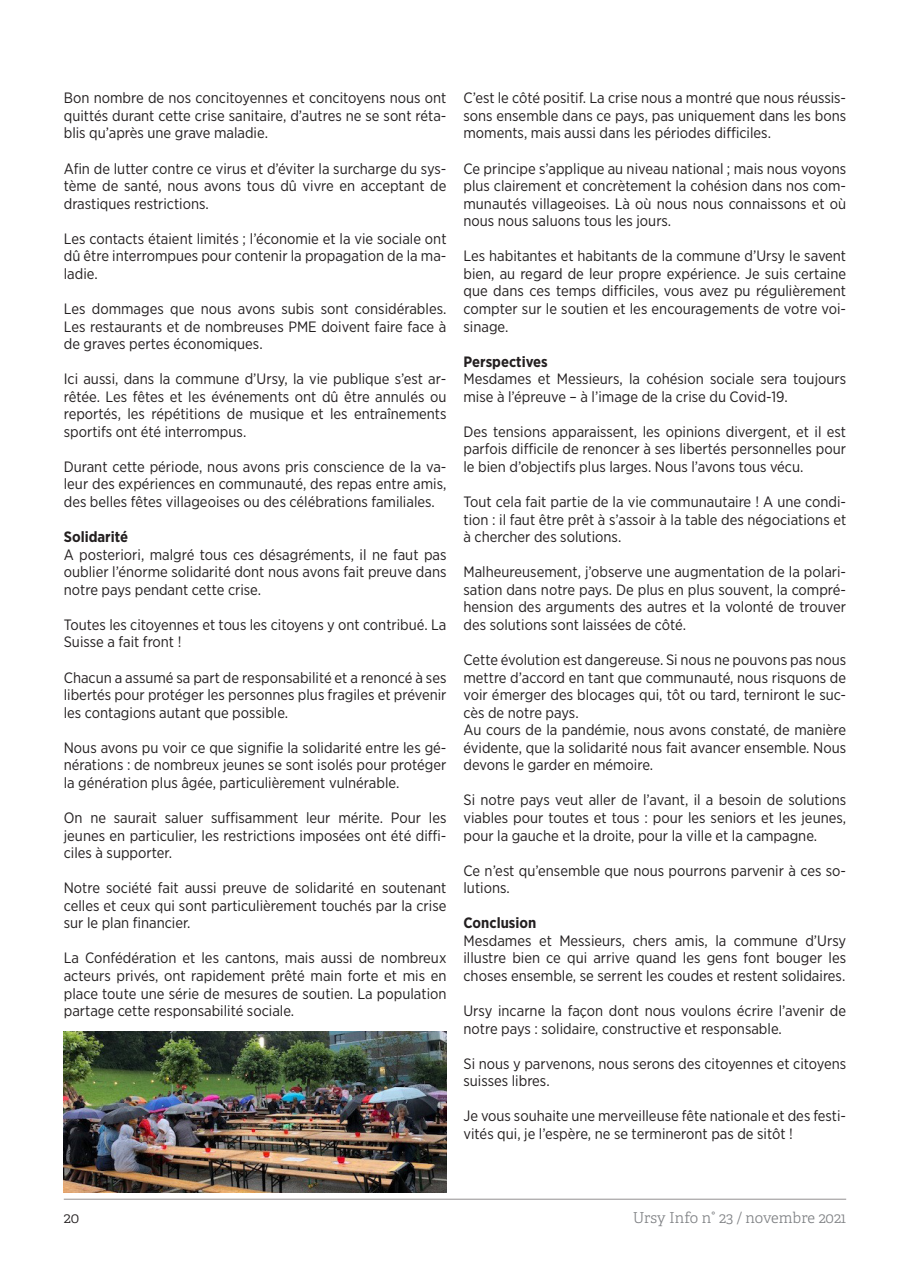
<style>
.page{position:relative;width:910px;height:1280px;background:#fff}
.page>*{position:absolute;margin:0;border:0;box-sizing:border-box;transform-origin:0 0}
.A_intro_grid{font:15px/17.5px "Gotham Narrow";color:#231f20;text-align:justify}
.A_intro_grid-2{font:700 15px "Gotham Narrow";color:#231f20}
.t1{font:300 15px "Adelle Basic";color:#808285}
.t2{font:300 15px "Adelle Basic";color:#231f20}
</style>
<div class="page">
<hr style="left:64px;top:1199px;width:782px;height:1px;background:#231f20">
<img style="left:64px;top:1031px;width:382px;height:162px">
<p class="A_intro_grid" style="left:64px;top:89px;width:384px">Bon nombre de nos concitoyennes et concitoyens nous ont quittés durant cette crise sanitaire, d’autres ne se sont réta&shy;blis qu’après une grave maladie.</p>
<p class="A_intro_grid" style="left:64px;top:159px;width:384px">Afin de lutter contre ce virus et d’éviter la surcharge du sys&shy;tème de santé, nous avons tous dû vivre en acceptant de drastiques restrictions.</p>
<p class="A_intro_grid" style="left:64px;top:229px;width:384px">Les contacts étaient limités ; l’économie et la vie sociale ont dû être interrompues pour contenir la propagation de la ma&shy;ladie.</p>
<p class="A_intro_grid" style="left:64px;top:300px;width:384px">Les dommages que nous avons subis sont considérables.<br>Les restaurants et de nombreuses PME doivent faire face à de graves pertes économiques.</p>
<p class="A_intro_grid" style="left:64px;top:370px;width:384px">Ici aussi, dans la commune d’Ursy, la vie publique s’est ar&shy;rêtée. Les fêtes et les événements ont dû être annulés ou reportés, les répétitions de musique et les entraînements sportifs ont été interrompus.</p>
<p class="A_intro_grid" style="left:64px;top:458px;width:384px">Durant cette période, nous avons pris conscience de la va&shy;leur des expériences en communauté, des repas entre amis, des belles fêtes villageoises ou des célébrations familiales.</p>
<p class="A_intro_grid-2" style="left:64px;top:527px;width:66px">Solidarité</p>
<p class="A_intro_grid" style="left:64px;top:545px;width:384px">A posteriori, malgré tous ces désagréments, il ne faut pas oublier l’énorme solidarité dont nous avons fait preuve dans notre pays pendant cette crise.</p>
<p class="A_intro_grid" style="left:64px;top:615px;width:384px">Toutes les citoyennes et tous les citoyens y ont contribué. La<br>Suisse a fait front !</p>
<p class="A_intro_grid" style="left:64px;top:668px;width:384px">Chacun a assumé sa part de responsabilité et a renoncé à ses libertés pour protéger les personnes plus fragiles et prévenir les contagions autant que possible.</p>
<p class="A_intro_grid" style="left:64px;top:738px;width:384px">Nous avons pu voir ce que signifie la solidarité entre les gé&shy;nérations : de nombreux jeunes se sont isolés pour protéger la génération plus âgée, particulièrement vulnérable.</p>
<p class="A_intro_grid" style="left:64px;top:809px;width:384px">On ne saurait saluer suffisamment leur mérite. Pour les jeunes en particulier, les restrictions imposées ont été diffi&shy;ciles à supporter.</p>
<p class="A_intro_grid" style="left:64px;top:879px;width:384px">Notre société fait aussi preuve de solidarité en soutenant celles et ceux qui sont particulièrement touchés par la crise sur le plan financier.</p>
<p class="A_intro_grid" style="left:64px;top:949px;width:384px">La Confédération et les cantons, mais aussi de nombreux acteurs privés, ont rapidement prêté main forte et mis en place toute une série de mesures de soutien. La population partage cette responsabilité sociale.</p>
<p class="A_intro_grid" style="left:463px;top:89px;width:384px">C’est le côté positif. La crise nous a montré que nous réussis&shy;sons ensemble dans ce pays, pas uniquement dans les bons moments, mais aussi dans les périodes difficiles.</p>
<p class="A_intro_grid" style="left:463px;top:159px;width:384px">Ce principe s’applique au niveau national ; mais nous voyons plus clairement et concrètement la cohésion dans nos com&shy;munautés villageoises. Là où nous nous connaissons et où nous nous saluons tous les jours.</p>
<p class="A_intro_grid" style="left:463px;top:247px;width:384px">Les habitantes et habitants de la commune d’Ursy le savent bien, au regard de leur propre expérience. Je suis certaine que dans ces temps difficiles, vous avez pu régulièrement compter sur le soutien et les encouragements de votre voi&shy;sinage.</p>
<p class="A_intro_grid-2" style="left:463px;top:352px;width:86px">Perspectives</p>
<p class="A_intro_grid" style="left:463px;top:370px;width:384px">Mesdames et Messieurs, la cohésion sociale sera toujours mise à l’épreuve – à l’image de la crise du Covid-19.</p>
<p class="A_intro_grid" style="left:463px;top:422px;width:384px">Des tensions apparaissent, les opinions divergent, et il est parfois difficile de renoncer à ses libertés personnelles pour le bien d’objectifs plus larges. Nous l’avons tous vécu.</p>
<p class="A_intro_grid" style="left:463px;top:493px;width:384px">Tout cela fait partie de la vie communautaire ! A une condi&shy;tion : il faut être prêt à s’assoir à la table des négociations et à chercher des solutions.</p>
<p class="A_intro_grid" style="left:463px;top:563px;width:384px">Malheureusement, j’observe une augmentation de la polari&shy;sation dans notre pays. De plus en plus souvent, la compré&shy;hension des arguments des autres et la volonté de trouver des solutions sont laissées de côté.</p>
<p class="A_intro_grid" style="left:463px;top:651px;width:384px">Cette évolution est dangereuse. Si nous ne pouvons pas nous mettre d’accord en tant que communauté, nous risquons de voir émerger des blocages qui, tôt ou tard, terniront le suc&shy;cès de notre pays.</p>
<p class="A_intro_grid" style="left:463px;top:721px;width:384px">Au cours de la pandémie, nous avons constaté, de manière évidente, que la solidarité nous fait avancer ensemble. Nous devons le garder en mémoire.</p>
<p class="A_intro_grid" style="left:463px;top:791px;width:384px">Si notre pays veut aller de l’avant, il a besoin de solutions viables pour toutes et tous : pour les seniors et les jeunes, pour la gauche et la droite, pour la ville et la campagne.</p>
<p class="A_intro_grid" style="left:463px;top:861px;width:384px">Ce n’est qu’ensemble que nous pourrons parvenir à ces so&shy;lutions.</p>
<p class="A_intro_grid-2" style="left:463px;top:913px;width:74px">Conclusion</p>
<p class="A_intro_grid" style="left:463px;top:931px;width:384px">Mesdames et Messieurs, chers amis, la commune d’Ursy illustre bien ce qui arrive quand les gens font bouger les choses ensemble, se serrent les coudes et restent solidaires.</p>
<p class="A_intro_grid" style="left:463px;top:1002px;width:384px">Ursy incarne la façon dont nous voulons écrire l’avenir de notre pays : solidaire, constructive et responsable.</p>
<p class="A_intro_grid" style="left:463px;top:1054px;width:384px">Si nous y parvenons, nous serons des citoyennes et citoyens suisses libres.</p>
<p class="A_intro_grid" style="left:463px;top:1107px;width:384px">Je vous souhaite une merveilleuse fête nationale et des festi&shy;vités qui, je l’espère, ne se termineront pas de sitôt !</p>
<p class="t2" style="left:64px;top:1208px;width:17px">20</p>
<p class="t1" style="left:633px;top:1208px;width:215px">Ursy Info n° 23 / novembre 2021</p>
</div>
